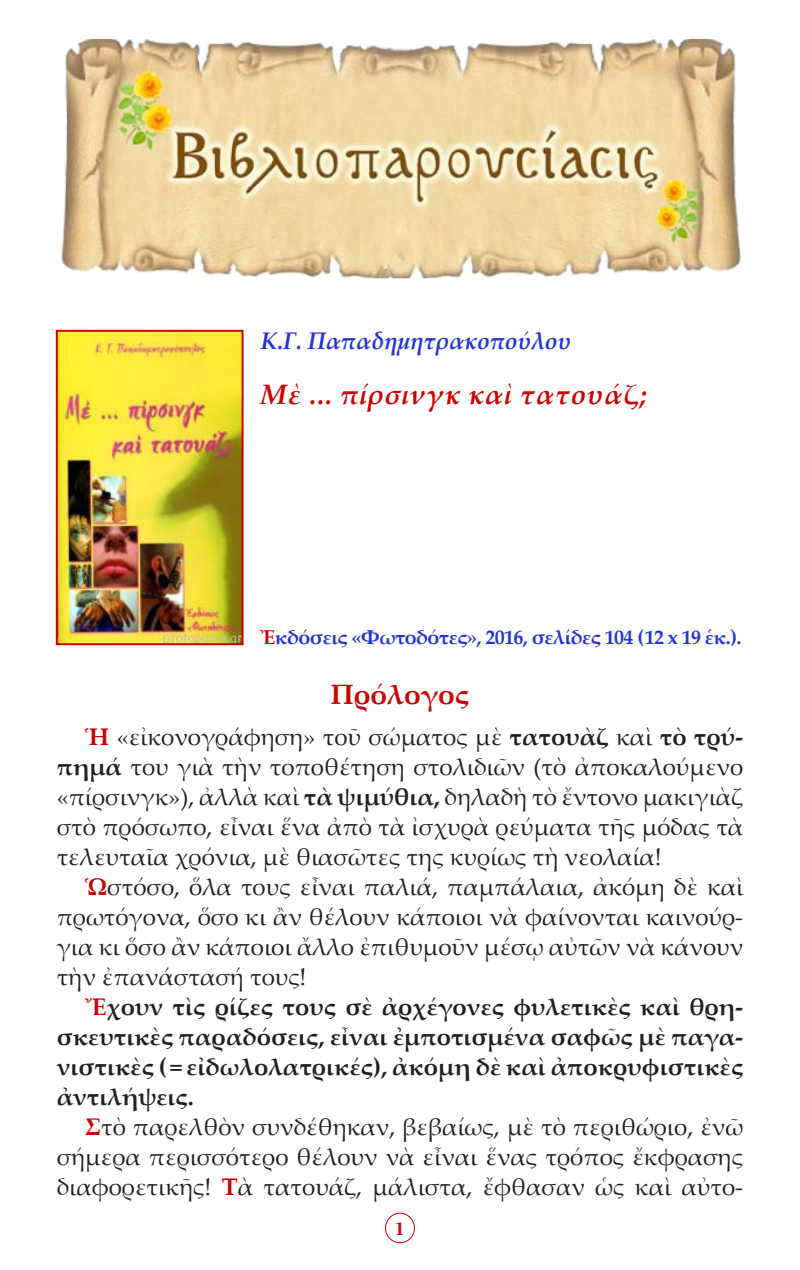
<style>
.page{position:relative;width:800px;height:1270px;background:#fff}
.page>*{position:absolute;margin:0;border:0;box-sizing:border-box;transform-origin:0 0}
.t1{font:italic 700 28px "Palatino Linotype";letter-spacing:.03em;color:#c80000}
.t2{font:700 28px "Palatino Linotype";color:#c80000}
.t3{font:24px/30px "Palatino Linotype";color:#231f20;text-align:justify}
.t4{font:700 24px/30px "Palatino Linotype";color:#231f20;text-align:justify}
.t5{font:italic 700 24px "Palatino Linotype";color:#2534d0}
.t6{font:700 20px "Palatino Linotype";letter-spacing:-.03em;color:#2534d0}
.t7{font:700 20px "Minion Pro";color:#c80000}
.s1{color:#c80000}
.s2{font-weight:700;color:#c80000}
.s3{font-weight:700}
</style>
<div class="page">
<div style="left:385px;top:1213px;width:30px;height:30px;border:1px solid #c80000;border-radius:50%"></div>
<img style="left:61px;top:40px;width:680px;height:239px">
<img style="left:59px;top:333px;width:182px;height:309px">
<div style="left:56px;top:330px;width:188px;height:315px;border:2px solid #c80000"></div>
<p class="t5" style="left:261px;top:324px;width:312px">Κ.Γ. Παπαδημητρακοπούλου</p>
<p class="t1" style="left:261px;top:375px;width:388px">Μὲ ... πίρσινγκ καὶ τατουάζ;</p>
<p class="t6" style="left:261px;top:623px;width:482px"><span class="s1">Ἐ</span>κδόσεις «Φωτοδότες», 2016, σελίδες 104 (12 x 19 ἑκ.).</p>
<p class="t2" style="left:331px;top:674px;width:140px">Πρόλογος</p>
<p class="t3" style="left:57px;top:721px;width:688px;text-indent:28px"><span class="s2">Ἡ</span> «εἰκονογράφηση» τοῦ σώματος μὲ <span class="s3">τατουὰζ</span> καὶ <span class="s3">τὸ τρύ&shy;πημά</span> του γιὰ τὴν τοποθέτηση στολιδιῶν (τὸ ἀποκαλούμενο «πίρσινγκ»), ἀλλὰ καὶ <span class="s3">τὰ ψιμύθια,</span> δηλαδὴ τὸ ἔντονο μακιγιὰζ στὸ πρόσωπο, εἶναι ἕνα ἀπὸ τὰ ἰσχυρὰ ρεύματα τῆς μόδας τὰ τελευταῖα χρόνια, μὲ θιασῶτες της κυρίως τὴ νεολαία!</p>
<p class="t3" style="left:57px;top:871px;width:688px;text-indent:28px"><span class="s2">Ὡ</span>στόσο, ὅλα τους εἶναι παλιά, παμπάλαια, ἀκόμη δὲ καὶ πρωτόγονα, ὅσο κι ἂν θέλουν κάποιοι νὰ φαίνονται καινούρ&shy;για κι ὅσο ἂν κάποιοι ἄλλο ἐπιθυμοῦν μέσῳ αὐτῶν νὰ κάνουν τὴν ἐπανάστασή τους!</p>
<p class="t4" style="left:57px;top:991px;width:688px;text-indent:28px"><span class="s1">Ἔ</span>χουν τὶς ρίζες τους σὲ ἀρχέγονες φυλετικὲς καὶ θρη&shy;σκευτικὲς παραδόσεις, εἶναι ἐμποτισμένα σαφῶς μὲ παγα&shy;νιστικὲς ( = εἰδωλολατρικές), ἀκόμη δὲ καὶ ἀποκρυφιστικὲς ἀντιλήψεις.</p>
<p class="t3" style="left:57px;top:1111px;width:688px;text-indent:28px"><span class="s2">Σ</span>τὸ παρελθὸν συνδέθηκαν, βεβαίως, μὲ τὸ περιθώριο, ἐνῶ σήμερα περισσότερο θέλουν νὰ εἶναι ἕνας τρόπος ἔκφρασης διαφορετικῆς! <span class="s2">Τ</span>ὰ τατουάζ, μάλιστα, ἔφθασαν ὡς καὶ αὐτο-</p>
<p class="t7" style="left:395px;top:1214px;width:11px">1</p>
</div>
